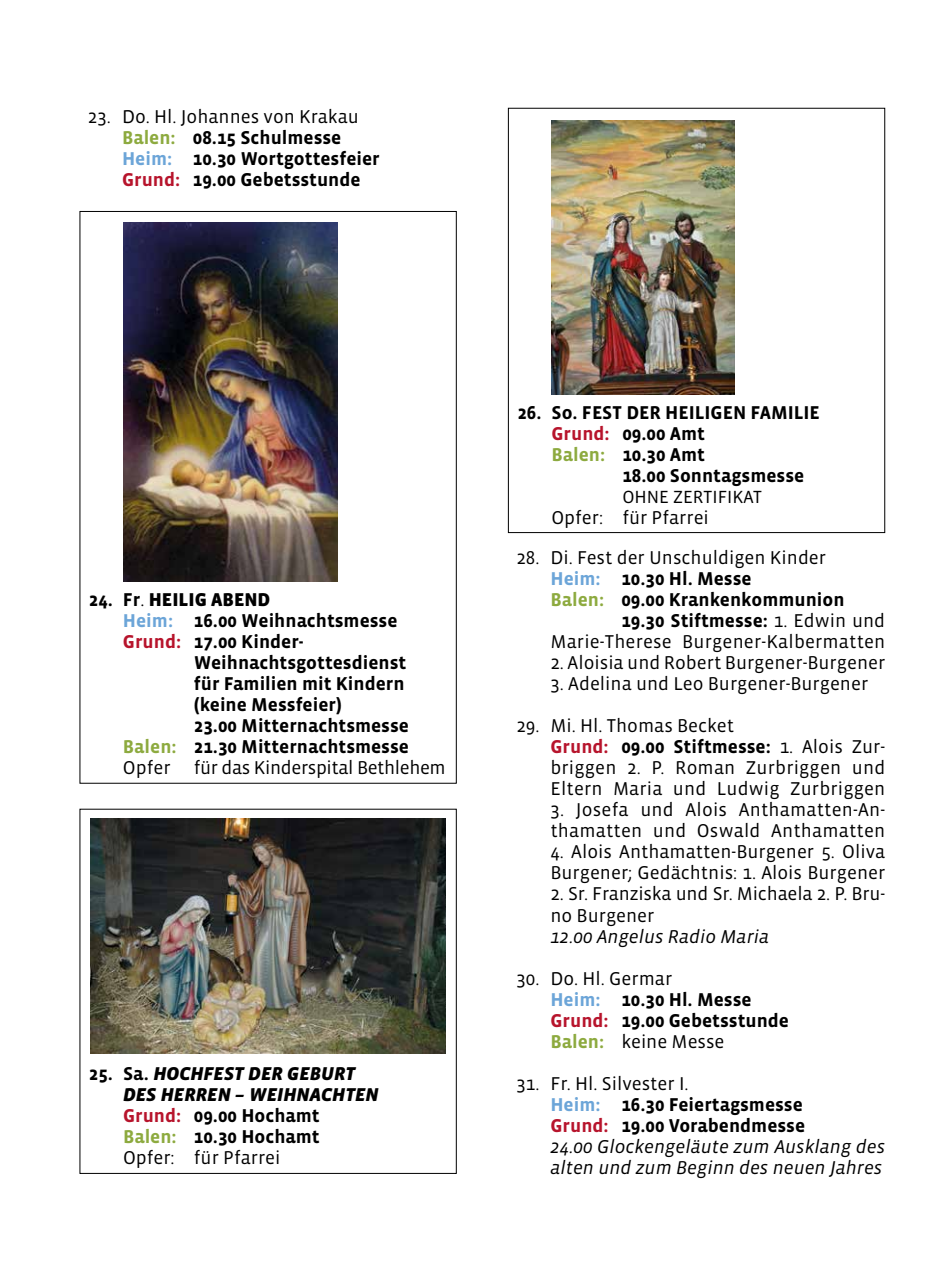
<style>
.page{position:relative;width:942px;height:1276px;background:#fff}
.page>*{position:absolute;margin:0;border:0;box-sizing:border-box;transform-origin:0 0}
.t1{font:700 19px/21px "Vista Sans";color:#000}
.t2{font:19px/21px "Vista Sans";color:#000}
.t3{font:italic 19px/21px "Vista Sans";color:#000}
.t4{font:italic 900 19px/21px "Vista Sans";color:#000}
.t5{font:19px "Vista Sans";letter-spacing:-.02em;color:#000}
.t6{font:18px "Vista Sans";color:#000}
.s1{font-weight:400}
.s2{color:#8daa3f}
.s3{color:#6ca5d8}
.s4{color:#b7142c}
.s5{font-weight:900}
.s6{font-weight:700;font-style:normal}
.s7{font-weight:700;font-style:normal;color:#b7142c}
.s8{font-weight:700;font-style:normal;color:#8daa3f}
.s9{font-weight:400;font-style:normal}
.s10{font-weight:700;color:#b7142c}
.s11{font-weight:700}
.s12{font-style:normal}
.s13{font-weight:700;font-style:normal;color:#6ca5d8}
</style>
<div class="page">
<img style="left:124px;top:222px;width:213px;height:360px">
<img style="left:91px;top:818px;width:354px;height:235px">
<img style="left:551px;top:120px;width:182px;height:275px">
<p class="t1" style="left:122px;top:106px;width:259px;text-indent:-34px"><span class="s1">23. Do. Hl. Johannes von Krakau<br></span><span class="s2">Balen:</span> 08.15 Schulmesse<br><span class="s3">Heim:</span> 10.30 Wortgottesfeier<br><span class="s4">Grund:</span> 19.00 Gebetsstunde</p>
<p class="t1" style="left:123px;top:589px;width:276px;text-indent:-34px">24. Fr<span class="s1">.</span> <span class="s5">HEILIG ABEND<br></span><span class="s3">Heim:</span> 16.00 Weihnachtsmesse<br><span class="s4">Grund:</span> 17.00 Kinder-</p>
<p class="t1" style="left:194px;top:652px;width:214px">Weihnachtsgottesdienst</p>
<p class="t1" style="left:194px;top:673px;width:212px">für Familien mit Kindern</p>
<p class="t1" style="left:194px;top:694px;width:149px">(keine Messfeier)</p>
<p class="t1" style="left:194px;top:715px;width:216px">23.00 Mitternachtsmesse</p>
<p class="t1" style="left:123px;top:736px;width:287px"><span class="s2">Balen:</span> 21.30 Mitternachtsmesse</p>
<p class="t5" style="left:123px;top:758px;width:324px">Opfer für das Kinderspital Bethlehem</p>
<p class="t4" style="left:123px;top:1064px;width:257px;text-indent:-34px"><span class="s6">25. Sa.</span> HOCHFEST DER GEBURT<br>DES HERREN – WEIHNACHTEN<br><span class="s7">Grund:</span> <span class="s6">09.00 Hochamt<br></span><span class="s8">Balen:</span> <span class="s6">10.30 Hochamt<br></span><span class="s9">Opfer: für Pfarrei</span></p>
<p class="t1" style="left:551px;top:402px;width:270px;text-indent:-34px">26. So. FEST DER HEILIGEN FAMILIE<br><span class="s4">Grund:</span> 09.00 Amt<br><span class="s2">Balen:</span> 10.30 Amt</p>
<p class="t1" style="left:622px;top:465px;width:183px">18.00 Sonntagsmesse</p>
<p class="t6" style="left:622px;top:487px;width:141px">OHNE ZERTIFIKAT</p>
<p class="t2" style="left:551px;top:507px;width:159px">Opfer: für Pfarrei</p>
<p class="t2" style="left:516px;top:548px;width:311px">28. Di. Fest der Unschuldigen Kinder</p>
<p class="t1" style="left:550px;top:569px;width:202px"><span class="s3">Heim:</span> 10.30 Hl. Messe</p>
<p class="t1" style="left:550px;top:590px;width:295px"><span class="s2">Balen:</span> 09.00 Krankenkommunion</p>
<p class="t1" style="left:621px;top:611px;width:265px">19.30 Stiftmesse: <span class="s1">1. Edwin und</span></p>
<p class="t2" style="left:550px;top:632px;width:336px">Marie-Therese Burgener-Kalbermatten</p>
<p class="t2" style="left:550px;top:653px;width:336px">2. Aloisia und Robert Burgener-Burgener</p>
<p class="t2" style="left:550px;top:674px;width:319px">3. Adelina und Leo Burgener-Burgener</p>
<p class="t2" style="left:550px;top:716px;width:336px;text-indent:-34px">29. Mi. Hl. Thomas Becket<br><span class="s10">Grund:</span> <span class="s11">09.00 Stiftmesse:</span> 1. Alois Zur&shy;briggen 2. P. Roman Zurbriggen und Eltern Maria und Ludwig Zurbriggen</p>
<p class="t2" style="left:550px;top:800px;width:336px">3. Josefa und Alois Anthamatten-An&shy;thamatten und Oswald Anthamatten</p>
<p class="t2" style="left:550px;top:842px;width:336px">4. Alois Anthamatten-Burgener 5. Oliva<br>Burgener; Gedächtnis: 1. Alois Burgener</p>
<p class="t2" style="left:550px;top:884px;width:336px">2. Sr. Franziska und Sr. Michaela 2. P. Bru&shy;no Burgener</p>
<p class="t3" style="left:550px;top:926px;width:220px">12.00 Angelus Radio Maria</p>
<p class="t1" style="left:550px;top:968px;width:240px;text-indent:-34px"><span class="s1">30. Do. Hl. Germar<br></span><span class="s3">Heim:</span> 10.30 Hl. Messe<br><span class="s4">Grund:</span> 19.00 Gebetsstunde<br><span class="s2">Balen:</span> <span class="s1">keine Messe</span></p>
<p class="t3" style="left:550px;top:1073px;width:336px;text-indent:-34px"><span class="s12">31. Fr. Hl. Silvester I.<br></span><span class="s13">Heim:</span> <span class="s6">16.30 Feiertagsmesse<br></span><span class="s7">Grund:</span> <span class="s6">19.00 Vorabendmesse<br></span>24.00 Glockengeläute zum Ausklang des alten und zum Beginn des neuen Jahres</p>
</div>
